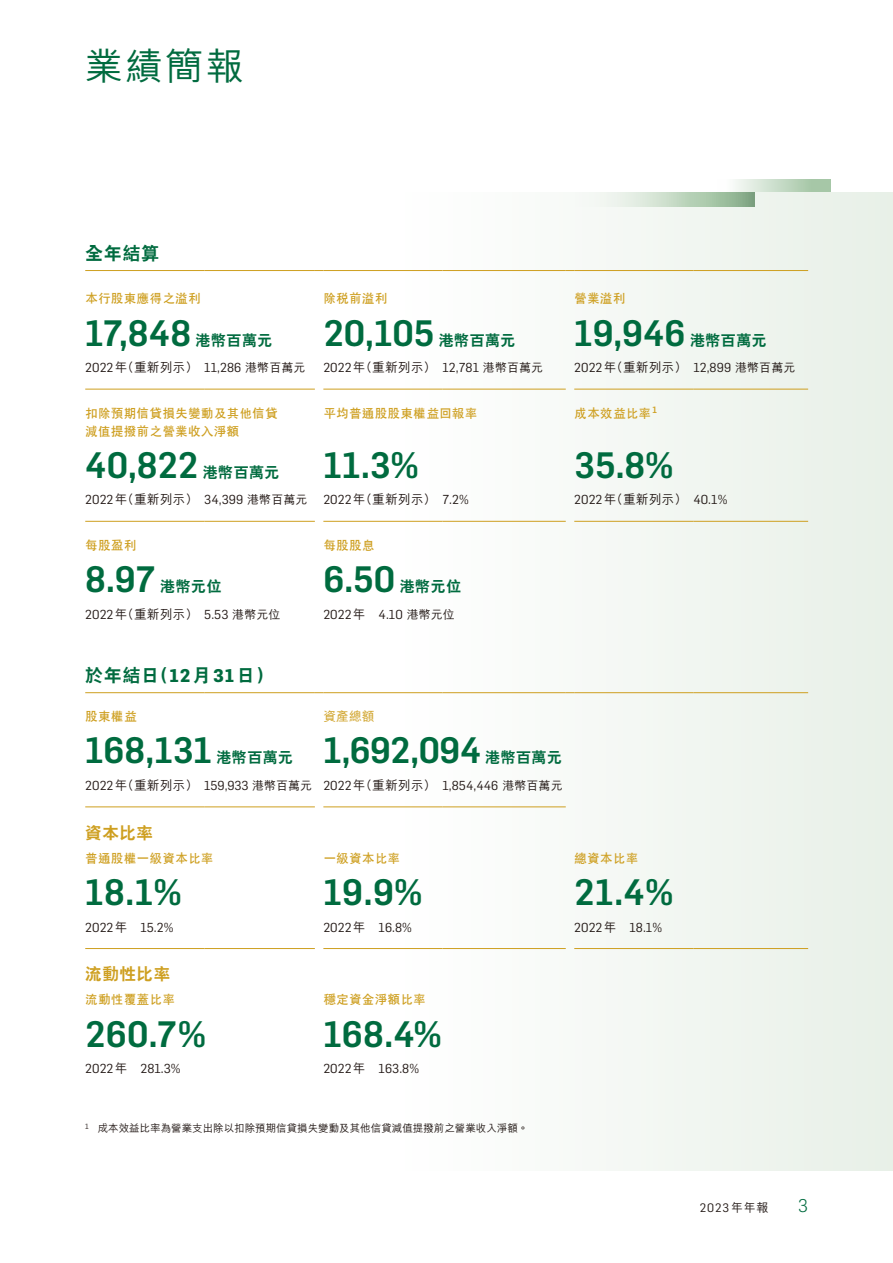
<style>
.page{position:relative;width:893px;height:1263px;background:#fff}
.page>*{position:absolute;margin:0;border:0;box-sizing:border-box;transform-origin:0 0}
.t1{font:500 37.5px "M Hei HK";color:#006b3f}
.t2{font:500 36px "Flama";color:#006b3f}
.t3{font:800 18px "C Hei 2 HK";letter-spacing:.035em;color:#006b3f}
.t4{font:300 18px "Flama";color:#006b3f}
.t5{font:800 16.5px "C Hei 2 HK";letter-spacing:.04em;color:#ce9f20}
.t6{font:800 15px "C Hei 2 HK";letter-spacing:.03em;color:#006b3f}
.t7{font:12.75px "Flama";letter-spacing:.005em;color:#231916}
.t8{font:700 12.75px/18px "C Hei 2 HK";letter-spacing:.01em;color:#ce9f20}
.t9{font:500 12.75px "M Hei HK";color:#ce9f20}
.t10{font:12px "Flama";color:#231916}
.t11{font:500 10.5px "M Hei HK";color:#231916}
.s1{font-family:"M Hei HK";font-weight:500}
.s2{font-family:"M Hei HK";font-weight:500;font-size:12px}
.s3{font-family:"Flama";font-weight:700}
</style>
<div class="page">
<div style="left:339px;top:192px;width:554px;height:978px;background:#f5f8f5"></div>
<svg style="left:735px;top:179px;width:96px;height:13px"></svg>
<svg style="left:620px;top:192px;width:134px;height:14px;background:#b9d1b9"></svg>
<hr style="left:85px;top:270px;width:119px;height:1px;background:#ce9f20">
<hr style="left:204px;top:270px;width:111px;height:1px;background:#ce9f20">
<hr style="left:323px;top:270px;width:119px;height:1px;background:#ce9f20">
<hr style="left:442px;top:270px;width:124px;height:1px;background:#ce9f20">
<hr style="left:574px;top:270px;width:119px;height:1px;background:#ce9f20">
<hr style="left:693px;top:270px;width:115px;height:1px;background:#ce9f20">
<hr style="left:85px;top:389px;width:119px;height:1px;background:#ce9f20">
<hr style="left:204px;top:389px;width:111px;height:1px;background:#ce9f20">
<hr style="left:323px;top:389px;width:119px;height:1px;background:#ce9f20">
<hr style="left:442px;top:389px;width:124px;height:1px;background:#ce9f20">
<hr style="left:574px;top:389px;width:119px;height:1px;background:#ce9f20">
<hr style="left:693px;top:389px;width:115px;height:1px;background:#ce9f20">
<hr style="left:85px;top:521px;width:119px;height:1px;background:#ce9f20">
<hr style="left:204px;top:521px;width:111px;height:1px;background:#ce9f20">
<hr style="left:323px;top:521px;width:119px;height:1px;background:#ce9f20">
<hr style="left:442px;top:521px;width:124px;height:1px;background:#ce9f20">
<hr style="left:574px;top:521px;width:119px;height:1px;background:#ce9f20">
<hr style="left:693px;top:521px;width:115px;height:1px;background:#ce9f20">
<hr style="left:85px;top:948px;width:119px;height:1px;background:#ce9f20">
<hr style="left:204px;top:948px;width:111px;height:1px;background:#ce9f20">
<hr style="left:85px;top:692px;width:119px;height:1px;background:#ce9f20">
<hr style="left:204px;top:692px;width:111px;height:1px;background:#ce9f20">
<hr style="left:323px;top:692px;width:119px;height:1px;background:#ce9f20">
<hr style="left:442px;top:692px;width:124px;height:1px;background:#ce9f20">
<hr style="left:574px;top:692px;width:119px;height:1px;background:#ce9f20">
<hr style="left:693px;top:692px;width:115px;height:1px;background:#ce9f20">
<hr style="left:85px;top:806px;width:119px;height:1px;background:#ce9f20">
<hr style="left:204px;top:806px;width:111px;height:1px;background:#ce9f20">
<hr style="left:323px;top:806px;width:119px;height:1px;background:#ce9f20">
<hr style="left:442px;top:806px;width:124px;height:1px;background:#ce9f20">
<hr style="left:323px;top:948px;width:119px;height:1px;background:#ce9f20">
<hr style="left:442px;top:948px;width:124px;height:1px;background:#ce9f20">
<hr style="left:574px;top:948px;width:119px;height:1px;background:#ce9f20">
<hr style="left:693px;top:948px;width:115px;height:1px;background:#ce9f20">
<h1 class="t1" style="left:85px;top:39px;width:160px">業績簡報</h1>
<h3 class="t3" style="left:85px;top:244px;width:75px">全年結算</h3>
<p class="t8" style="left:85px;top:289px;width:117px">本行股東應得之溢利</p>
<p class="t8" style="left:323px;top:289px;width:66px">除稅前溢利</p>
<p class="t8" style="left:574px;top:289px;width:53px">營業溢利</p>
<h2 class="t2" style="left:85px;top:307px;width:107px">17,848</h2>
<h2 class="t2" style="left:323px;top:307px;width:112px">20,105</h2>
<h2 class="t2" style="left:574px;top:307px;width:113px">19,946</h2>
<p class="t6" style="left:196px;top:332px;width:78px">港幣百萬元</p>
<p class="t6" style="left:439px;top:332px;width:78px">港幣百萬元</p>
<p class="t6" style="left:690px;top:332px;width:78px">港幣百萬元</p>
<p class="t7" style="left:85px;top:359px;width:222px">2022<span class="s1">年（重新列示）</span> 11,286 <span class="s2">港幣百萬元</span></p>
<p class="t7" style="left:323px;top:359px;width:221px">2022<span class="s1">年（重新列示）</span> 12,781 <span class="s2">港幣百萬元</span></p>
<p class="t7" style="left:574px;top:359px;width:223px">2022<span class="s1">年（重新列示）</span> 12,899 <span class="s2">港幣百萬元</span></p>
<p class="t8" style="left:85px;top:404px;width:194px">扣除預期信貸損失變動及其他信貸減值提撥前之營業收入淨額</p>
<p class="t8" style="left:323px;top:404px;width:156px">平均普通股股東權益回報率</p>
<p class="t8" style="left:574px;top:404px;width:84px">成本效益比率<sup>1</sup></p>
<h2 class="t2" style="left:85px;top:439px;width:115px">40,822</h2>
<h2 class="t2" style="left:323px;top:439px;width:97px">11.3%</h2>
<h2 class="t2" style="left:574px;top:439px;width:101px">35.8%</h2>
<p class="t7" style="left:85px;top:491px;width:385px">2022<span class="s1">年（重新列示）</span> 34,399 <span class="s2">港幣百萬元</span> 2022<span class="s1">年（重新列示）</span> 7.2%</p>
<p class="t7" style="left:574px;top:491px;width:155px">2022<span class="s1">年（重新列示）</span> 40.1%</p>
<p class="t8" style="left:85px;top:536px;width:53px">每股盈利</p>
<p class="t8" style="left:323px;top:536px;width:53px">每股股息</p>
<h2 class="t2" style="left:85px;top:553px;width:72px">8.97</h2>
<p class="t6" style="left:203px;top:465px;width:78px">港幣百萬元</p>
<h2 class="t2" style="left:323px;top:553px;width:73px">6.50</h2>
<p class="t6" style="left:160px;top:579px;width:63px">港幣元位</p>
<p class="t6" style="left:400px;top:579px;width:63px">港幣元位</p>
<p class="t7" style="left:85px;top:605px;width:197px">2022<span class="s1">年（重新列示）</span> 5.53 <span class="s2">港幣元位</span></p>
<p class="t7" style="left:323px;top:605px;width:133px">2022<span class="s1">年</span> 4.10 <span class="s2">港幣元位</span></p>
<h3 class="t3" style="left:85px;top:666px;width:190px">於年結日（<span class="s3">12</span>月<span class="s3">31</span>日）</h3>
<p class="t8" style="left:85px;top:707px;width:53px">股東權益</p>
<p class="t9" style="left:323px;top:707px;width:53px">資產總額</p>
<h2 class="t2" style="left:85px;top:725px;width:128px">168,131</h2>
<h2 class="t2" style="left:323px;top:725px;width:159px">1,692,094</h2>
<p class="t6" style="left:485px;top:750px;width:78px">港幣百萬元</p>
<p class="t7" style="left:85px;top:777px;width:479px">2022<span class="s1">年（重新列示）</span> 159,933 <span class="s2">港幣百萬元</span> 2022<span class="s1">年（重新列示）</span> 1,854,446 <span class="s2">港幣百萬元</span></p>
<p class="t5" style="left:85px;top:824px;width:69px">資本比率</p>
<p class="t8" style="left:85px;top:849px;width:130px">普通股權一級資本比率</p>
<p class="t8" style="left:323px;top:849px;width:78px">一級資本比率</p>
<p class="t8" style="left:574px;top:849px;width:66px">總資本比率</p>
<h2 class="t2" style="left:85px;top:866px;width:98px">18.1%</h2>
<h2 class="t2" style="left:323px;top:866px;width:101px">19.9%</h2>
<h2 class="t2" style="left:574px;top:866px;width:101px">21.4%</h2>
<p class="t7" style="left:85px;top:918px;width:90px">2022<span class="s1">年</span> 15.2%</p>
<p class="t7" style="left:323px;top:918px;width:90px">2022<span class="s1">年</span> 16.8%</p>
<p class="t7" style="left:574px;top:918px;width:89px">2022<span class="s1">年</span> 18.1%</p>
<p class="t5" style="left:85px;top:966px;width:87px">流動性比率</p>
<p class="t8" style="left:85px;top:990px;width:91px">流動性覆蓋比率</p>
<p class="t8" style="left:323px;top:990px;width:104px">穩定資金淨額比率</p>
<h2 class="t2" style="left:85px;top:1008px;width:122px">260.7%</h2>
<h2 class="t2" style="left:323px;top:1008px;width:120px">168.4%</h2>
<p class="t7" style="left:85px;top:1060px;width:97px">2022<span class="s1">年</span> 281.3%</p>
<p class="t7" style="left:323px;top:1060px;width:97px">2022<span class="s1">年</span> 163.8%</p>
<p class="t6" style="left:216px;top:750px;width:78px">港幣百萬元</p>
<p class="t11" style="left:85px;top:1120px;width:445px"><sup>1</sup> 成本效益比率為營業支出除以扣除預期信貸損失變動及其他信貸減值提撥前之營業收入淨額。</p>
<p class="t10" style="left:700px;top:1199px;width:70px">2023<span class="s1">年年報</span></p>
<h3 class="t4" style="left:798px;top:1193px;width:11px">3</h3>
</div>
